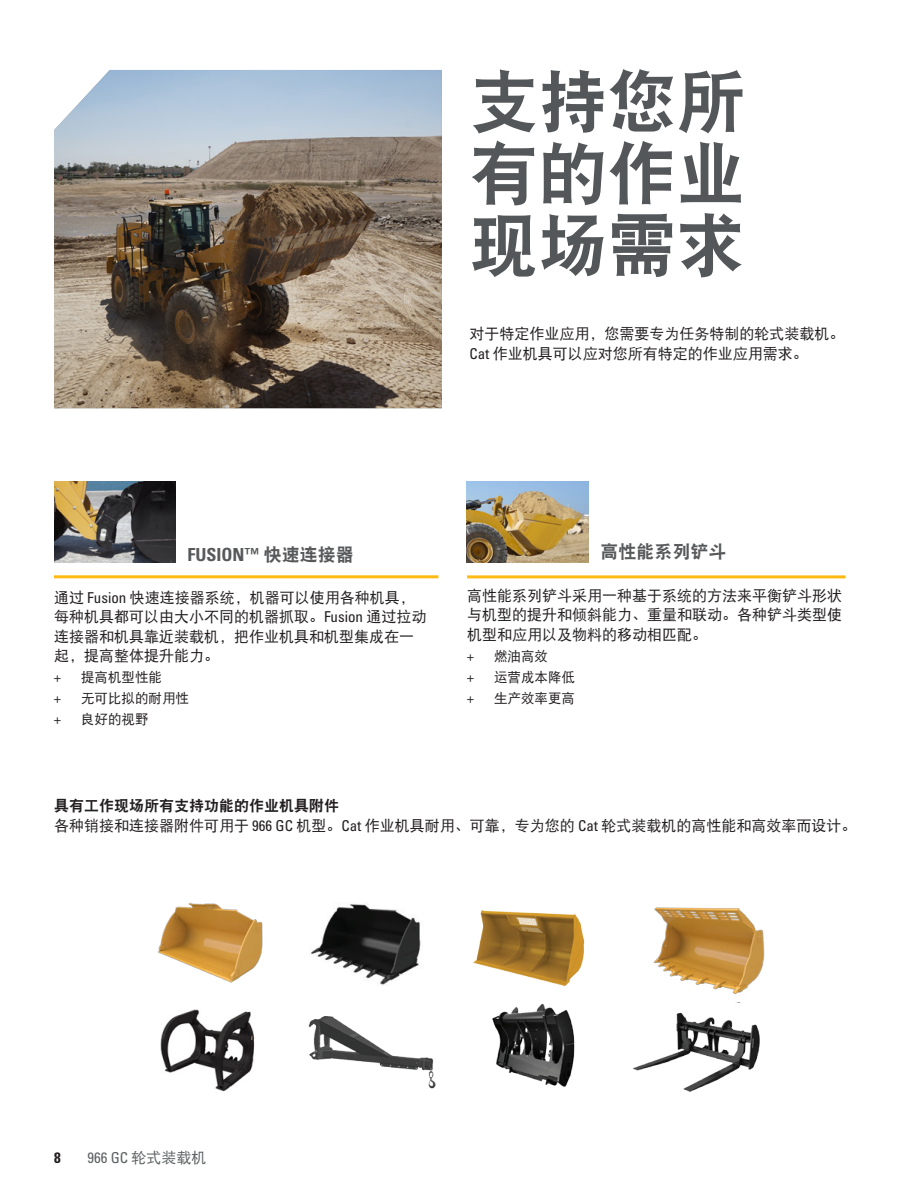
<style>
.page{position:relative;width:918px;height:1188px;background:#fff}
.page>*{position:absolute;margin:0;border:0;box-sizing:border-box;transform-origin:0 0}
.t1{font:69px/72px "DFP Hei W9";color:#535759;text-align:justify}
.t2{font:18px "Univers LTCYR 67 Bold Cond";color:#57585a}
.t3{font:18px "DFP Hei W9";color:#57585a}
.t4{font:15px/19.5px "DFP Hei W5";color:#231f20}
.t5{font:15px "DFP Hei W9";color:#231f20}
.t6{font:condensed 15px "Univers LTCYR 57";color:#5d6163}
.t7{font:15px "Univers LTCYR 67 Bold Cond";color:#231f20}
.t8{font:13.5px "DFP Hei W5";color:#231f20}
.t9{font:condensed 13.5px "Univers LTCYR 57";color:#231f20}
.s1{font-family:"Univers LTCYR 57";font-stretch:condensed}
.s2{font-family:"DFP Hei W9"}
.s3{font-family:"DFP Hei W5";font-stretch:normal}
</style>
<div class="page">
<img style="left:54px;top:70px;width:388px;height:338px">
<hr style="left:54px;top:575px;width:384px;height:3px;background:#fcba13">
<hr style="left:467px;top:575px;width:379px;height:3px;background:#fcba13">
<img style="left:54px;top:482px;width:122px;height:81px">
<img style="left:467px;top:482px;width:121px;height:81px">
<img style="left:158px;top:902px;width:105px;height:81px">
<img style="left:310px;top:904px;width:111px;height:81px">
<img style="left:473px;top:910px;width:112px;height:76px">
<img style="left:653px;top:907px;width:112px;height:87px">
<img style="left:492px;top:1003px;width:83px;height:84px">
<img style="left:308px;top:1016px;width:128px;height:73px">
<img style="left:633px;top:1012px;width:127px;height:80px">
<img style="left:160px;top:1009px;width:95px;height:83px">
<h1 class="t1" style="left:469px;top:64px;width:277px">支持您所有的作业现场需求</h1>
<p class="t4" style="left:469px;top:324px;width:381px">对于特定作业应用，您需要专为任务特制的轮式装载机。+<br><span class="s1">Cat</span> 作业机具可以应对您所有特定的作业应用需求。</p>
<p class="t2" style="left:188px;top:543px;width:168px">FUSION™ <span class="s2">快速连接器</span></p>
<p class="t3" style="left:601px;top:542px;width:127px">高性能系列铲斗</p>
<p class="t4" style="left:54px;top:588px;width:374px">通过 <span class="s1">Fusion</span> 快速连接器系统，机器可以使用各种机具，+每种机具都可以由大小不同的机器抓取。<span class="s1">Fusion</span> 通过拉动连接器和机具靠近装载机，把作业机具和机型集成在一起，提高整体提升能力。</p>
<p class="t9" style="left:54px;top:669px;width:8px">+</p>
<p class="t8" style="left:81px;top:670px;width:82px">提高机型性能</p>
<p class="t9" style="left:54px;top:690px;width:8px">+</p>
<p class="t8" style="left:81px;top:691px;width:109px">无可比拟的耐用性</p>
<p class="t9" style="left:54px;top:711px;width:8px">+</p>
<p class="t8" style="left:81px;top:712px;width:69px">良好的视野</p>
<p class="t4" style="left:467px;top:585px;width:377px;text-align:justify">高性能系列铲斗采用一种基于系统的方法来平衡铲斗形状与机型的提升和倾斜能力、重量和联动。各种铲斗类型使机型和应用以及物料的移动相匹配。</p>
<p class="t9" style="left:467px;top:647px;width:8px">+</p>
<p class="t8" style="left:494px;top:649px;width:55px">燃油高效</p>
<p class="t9" style="left:467px;top:668px;width:8px">+</p>
<p class="t8" style="left:494px;top:670px;width:82px">运营成本降低</p>
<p class="t9" style="left:467px;top:689px;width:8px">+</p>
<p class="t8" style="left:494px;top:691px;width:82px">生产效率更高</p>
<p class="t5" style="left:54px;top:798px;width:286px">具有工作现场所有支持功能的作业机具附件</p>
<p class="t4" style="left:54px;top:815px;width:804px">各种销接和连接器附件可用于 <span class="s1">966 GC</span> 机型。<span class="s1">Cat</span> 作业机具耐用、可靠，专为您的 <span class="s1">Cat</span> 轮式装载机的高性能和高效率而设计。</p>
<p class="t7" style="left:54px;top:1148px;width:8px">8</p>
<p class="t6" style="left:87px;top:1148px;width:121px">966 GC <span class="s3">轮式装载机</span></p>
</div>
